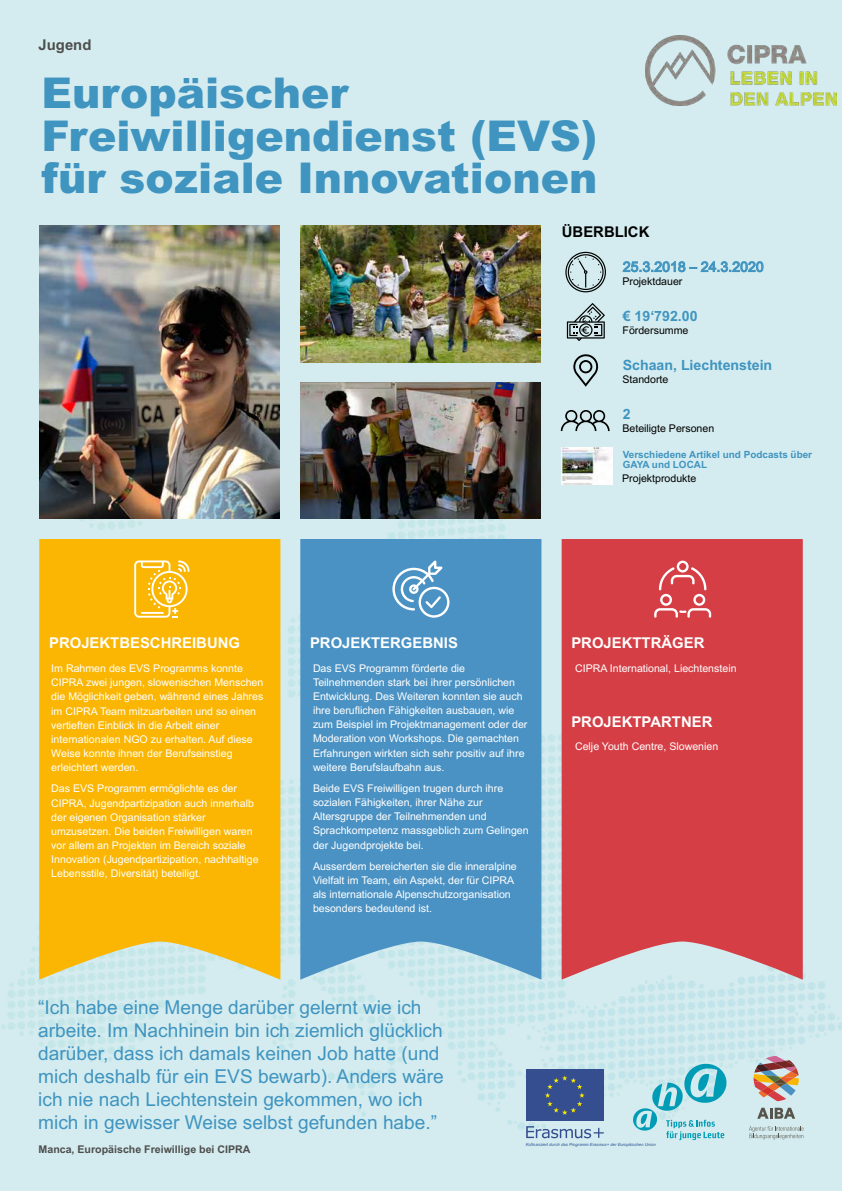
<style>
.page{position:relative;width:842px;height:1191px;background:#d4ecef}
.page>*{position:absolute;margin:0;border:0;box-sizing:border-box;transform-origin:0 0}
.t1{font:900 42.5px/42.5px "Arial";color:#3f94c0}
.t2{font:19.1px/23px "Arial";color:#3f94c0}
.t3{font:700 14.9px "Arial";color:#fff}
.t4{font:700 14.9px "Arial";color:#000}
.t5{font:700 14.9px "Arial";color:#4d4d4c}
.t6{font:700 14.2px "Arial";color:#3f94c0}
.t7{font:13.9px "Arial Unicode MS";color:#3f94c0}
.t8{font:10.6px/14.2px "Arial";color:#fff}
.t9{font:10.6px "Arial";color:#000}
.t10{font:700 10.6px "Arial";color:#4d4d4c}
.t11{font:700 9.9px/10.6px "Arial";color:#3f94c0}
.t12{font:italic 4.2px "Arial";letter-spacing:-.005em;color:#2f5597}
</style>
<div class="page">
<svg style="left:565px;top:252px;width:41px;height:40px"></svg>
<svg style="left:567px;top:303px;width:38px;height:38px"></svg>
<svg style="left:573px;top:354px;width:25px;height:33px"></svg>
<svg style="left:561px;top:410px;width:49px;height:21px"></svg>
<div style="left:39px;top:539px;width:241px;height:440px;background:#fab602"></div>
<div style="left:562px;top:539px;width:241px;height:440px;background:#d63e45"></div>
<div style="left:300px;top:539px;width:241px;height:440px;background:#4a92c4"></div>
<svg style="left:134px;top:560px;width:55px;height:57px;background:#fbc944"></svg>
<svg style="left:392px;top:560px;width:57px;height:57px;background:#75abd1"></svg>
<svg style="left:654px;top:560px;width:57px;height:57px;background:#dd6166"></svg>
<svg style="left:633px;top:1063px;width:93px;height:77px"></svg>
<svg style="left:757px;top:1107px;width:38px;height:11px"></svg>
<svg style="left:754px;top:1056px;width:45px;height:45px"></svg>
<svg style="left:749px;top:1126px;width:54px;height:13px"></svg>
<div style="left:526px;top:1069px;width:77px;height:52px;background:#344e8f"></div>
<svg style="left:545px;top:1075px;width:40px;height:40px"></svg>
<svg style="left:526px;top:1126px;width:78px;height:12px"></svg>
<img style="left:39px;top:226px;width:241px;height:292px">
<img style="left:300px;top:226px;width:241px;height:136px">
<img style="left:300px;top:382px;width:241px;height:137px">
<img style="left:561px;top:448px;width:51px;height:37px">
<img style="left:645px;top:36px;width:191px;height:70px">
<h3 class="t5" style="left:39px;top:34px;width:54px">Jugend</h3>
<h1 class="t1" style="left:42px;top:71px;width:557px">Europäischer<br>Freiwilligendienst (EVS) für soziale Innovationen</h1>
<h3 class="t4" style="left:562px;top:221px;width:89px">ÜBERBLICK</h3>
<h3 class="t7" style="left:623px;top:256px;width:142px">25.3.2018 – 24.3.2020</h3>
<h3 class="t6" style="left:623px;top:305px;width:76px">€ 19‘792.00</h3>
<h3 class="t6" style="left:623px;top:355px;width:151px">Schaan, Liechtenstein</h3>
<h3 class="t6" style="left:623px;top:404px;width:9px">2</h3>
<p class="t11" style="left:623px;top:449px;width:191px">Verschiedene Artikel und Podcasts über<br>GAYA und LOCAL</p>
<p class="t9" style="left:622px;top:274px;width:62px">Projektdauer</p>
<p class="t9" style="left:622px;top:323px;width:68px">Fördersumme</p>
<p class="t9" style="left:622px;top:372px;width:47px">Standorte</p>
<p class="t9" style="left:622px;top:421px;width:93px">Beteiligte Personen</p>
<p class="t9" style="left:622px;top:470px;width:76px">Projektprodukte</p>
<h3 class="t3" style="left:49px;top:632px;width:192px">PROJEKTBESCHREIBUNG</h3>
<h3 class="t3" style="left:310px;top:632px;width:149px">PROJEKTERGEBNIS</h3>
<h3 class="t3" style="left:571px;top:632px;width:135px">PROJEKTTRÄGER</h3>
<p class="t8" style="left:51px;top:661px;width:214px">Im Rahmen des EVS Programms konnte CIPRA zwei jungen, slowenischen Menschen die Möglichkeit geben, während eines Jahres im CIPRA Team mitzuarbeiten und so einen vertieften Einblick in die Arbeit einer internationalen NGO zu erhalten. Auf diese Weise konnte ihnen der Berufseinstieg erleichtert werden.</p>
<p class="t8" style="left:51px;top:781px;width:209px">Das EVS Programm ermöglichte es der CIPRA, Jugendpartizipation auch innerhalb der eigenen Organisation stärker umzusetzen. Die beiden Freiwilligen waren vor allem an Projekten im Bereich soziale Innovation (Jugendpartizipation, nachhaltige Lebensstile, Diversität) beteiligt.</p>
<p class="t8" style="left:313px;top:661px;width:216px">Das EVS Programm förderte die Teilnehmenden stark bei ihrer persönlichen Entwicklung. Des Weiteren konnten sie auch ihre beruflichen Fähigkeiten ausbauen, wie zum Beispiel im Projektmanagement oder der Moderation von Workshops. Die gemachten Erfahrungen wirkten sich sehr positiv auf ihre weitere Berufslaufbahn aus.</p>
<p class="t8" style="left:313px;top:781px;width:217px">Beide EVS Freiwilligen trugen durch ihre sozialen Fähigkeiten, ihrer Nähe zur Altersgruppe der Teilnehmenden und Sprachkompetenz massgeblich zum Gelingen der Jugendprojekte bei.</p>
<p class="t8" style="left:313px;top:859px;width:205px">Ausserdem bereicherten sie die inneralpine Vielfalt im Team, ein Aspekt, der für CIPRA als internationale Alpenschutzorganisation besonders bedeutend ist.</p>
<p class="t2" style="left:38px;top:995px;width:407px">“Ich habe eine Menge darüber gelernt wie ich arbeite. Im Nachhinein bin ich ziemlich glücklich darüber, dass ich damals keinen Job hatte (und mich deshalb für ein EVS bewarb). Anders wäre ich nie nach Liechtenstein gekommen, wo ich mich in gewisser Weise selbst gefunden habe.”</p>
<p class="t8" style="left:575px;top:660px;width:163px">CIPRA International, Liechtenstein</p>
<h3 class="t3" style="left:571px;top:711px;width:143px">PROJEKTPARTNER</h3>
<p class="t8" style="left:575px;top:739px;width:145px">Celje Youth Centre, Slowenien</p>
<p class="t10" style="left:39px;top:1141px;width:213px">Manca, Europäische Freiwillige bei CIPRA</p>
<p class="t12" style="left:526px;top:1141px;width:132px">Kofinanziert durch das Programm Erasmus+ der Europäischen Union</p>
</div>
